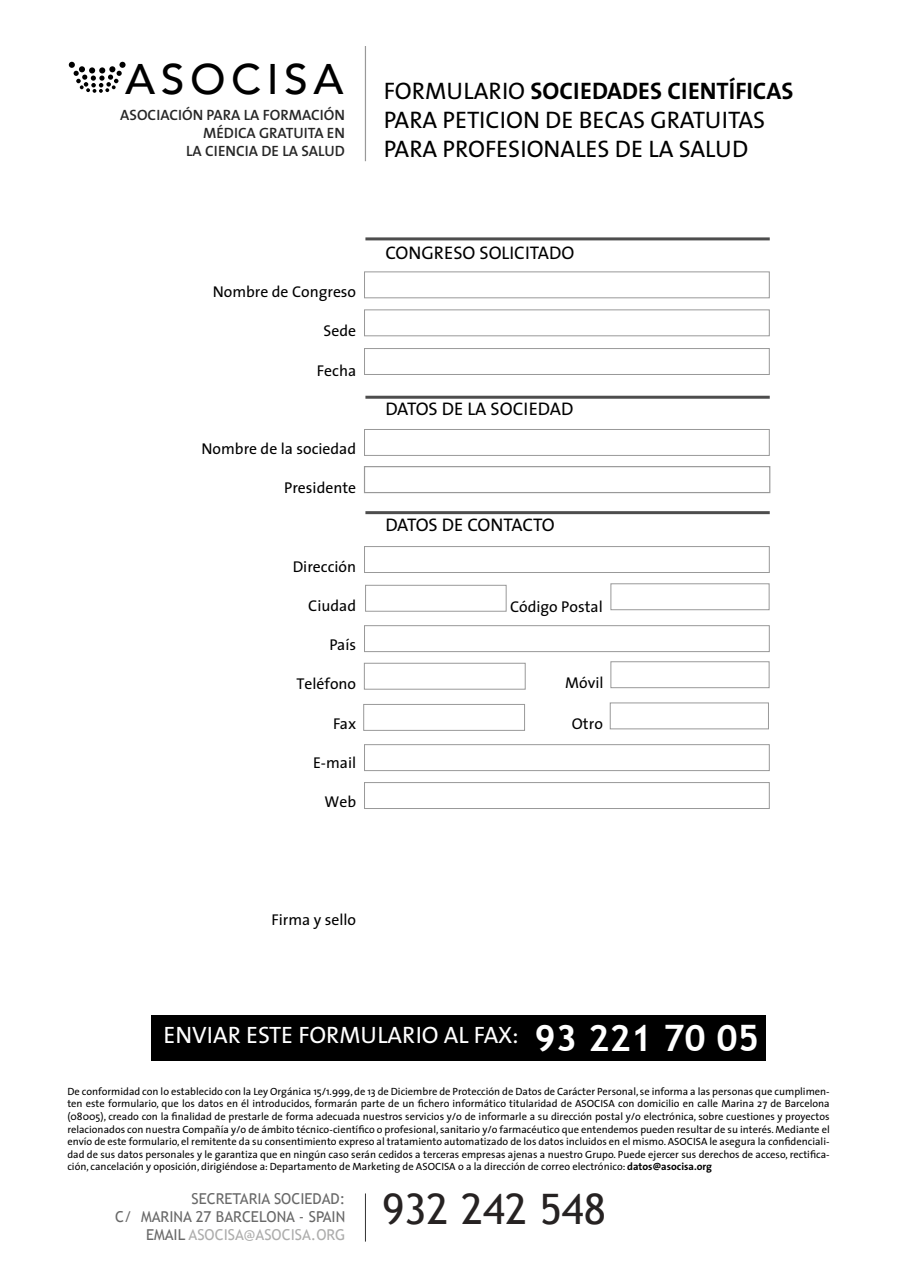
<style>
.page{position:relative;width:902px;height:1272px;background:#fff}
.page>*{position:absolute;margin:0;border:0;box-sizing:border-box;transform-origin:0 0}
.t1{font:500 42.75px "Avenir";letter-spacing:.13em;color:#000}
.t2{font:42px "Trebuchet MS";color:#262222}
.t3{font:700 36.45px "Trebuchet MS";color:#fff}
.t4{font:24px/28.8px "The Sans";color:#000}
.t5{font:23.85px "The Sans";color:#fff}
.t6{font:18.3px "The Sans";color:#000}
.t7{font:18.3px "The Sans";letter-spacing:-.02em;color:#000}
.t8{font:15.75px "The Sans";color:#000}
.t9{font:15px/18px "Trebuchet MS";color:#686868;text-align:right}
.t10{font:600 15px/18px "The Sans";color:#262626;text-align:right}
.t11{font:10.5px/12.6px "The Sans";color:#000;text-align:justify}
.s1{font-weight:700}
.s2{color:#adadac}
</style>
<div class="page">
<div style="left:151px;top:1016px;width:615px;height:45px;background:#000"></div>
<svg style="left:69px;top:62px;width:53px;height:31px"></svg>
<div style="left:119px;top:62px;width:7px;height:6px;background:#000;border-radius:50%"></div>
<hr style="left:365px;top:46px;width:1px;height:115px;background:#999">
<hr style="left:365px;top:1193px;width:1px;height:48px;background:#333">
<div style="left:364px;top:271px;width:406px;height:27px;border:1px solid #999"></div>
<div style="left:364px;top:309px;width:406px;height:27px;border:1px solid #999"></div>
<div style="left:364px;top:429px;width:406px;height:27px;border:1px solid #999"></div>
<div style="left:364px;top:466px;width:406px;height:27px;border:1px solid #999"></div>
<div style="left:364px;top:663px;width:162px;height:26px;border:1px solid #999"></div>
<div style="left:610px;top:661px;width:159px;height:27px;border:1px solid #999"></div>
<div style="left:610px;top:583px;width:159px;height:27px;border:1px solid #999"></div>
<div style="left:364px;top:348px;width:406px;height:27px;border:1px solid #999"></div>
<div style="left:364px;top:546px;width:406px;height:27px;border:1px solid #999"></div>
<div style="left:365px;top:585px;width:141px;height:27px;border:1px solid #999"></div>
<div style="left:364px;top:625px;width:406px;height:27px;border:1px solid #999"></div>
<div style="left:364px;top:744px;width:406px;height:27px;border:1px solid #999"></div>
<div style="left:364px;top:782px;width:406px;height:27px;border:1px solid #999"></div>
<div style="left:363px;top:704px;width:162px;height:27px;border:1px solid #999"></div>
<div style="left:610px;top:702px;width:159px;height:27px;border:1px solid #999"></div>
<hr style="left:365px;top:237px;width:405px;height:3px;background:#4d4d4d">
<hr style="left:365px;top:396px;width:405px;height:3px;background:#4d4d4d">
<hr style="left:365px;top:511px;width:405px;height:3px;background:#4d4d4d">
<h1 class="t1" style="left:125px;top:42px;width:220px">ASOCISA</h1>
<h3 class="t10" style="left:120px;top:106px;width:226px">ASOCIACIÓN PARA LA FORMACIÓN<br>MÉDICA GRATUITA EN<br>LA CIENCIA DE LA SALUD</h3>
<h3 class="t4" style="left:384px;top:76px;width:411px">FORMULARIO <span class="s1">SOCIEDADES CIENTÍFICAS<br></span>PARA PETICION DE BECAS GRATUITAS<br>PARA PROFESIONALES DE LA SALUD</h3>
<h3 class="t8" style="left:213px;top:279px;width:145px">Nombre de Congreso</h3>
<h3 class="t8" style="left:324px;top:318px;width:34px">Sede</h3>
<h3 class="t8" style="left:317px;top:357px;width:41px">Fecha</h3>
<h3 class="t8" style="left:201px;top:436px;width:156px">Nombre de la sociedad</h3>
<h3 class="t8" style="left:284px;top:475px;width:74px">Presidente</h3>
<h3 class="t8" style="left:293px;top:553px;width:65px">Dirección</h3>
<h3 class="t8" style="left:308px;top:592px;width:49px">Ciudad</h3>
<h3 class="t8" style="left:329px;top:632px;width:28px">País</h3>
<h3 class="t8" style="left:296px;top:671px;width:61px">Teléfono</h3>
<h3 class="t8" style="left:333px;top:710px;width:25px">Fax</h3>
<h3 class="t8" style="left:313px;top:749px;width:45px">E-mail</h3>
<h3 class="t8" style="left:325px;top:789px;width:33px">Web</h3>
<h3 class="t6" style="left:385px;top:238px;width:191px">CONGRESO SOLICITADO</h3>
<h3 class="t6" style="left:385px;top:393px;width:190px">DATOS DE LA SOCIEDAD</h3>
<h3 class="t7" style="left:385px;top:510px;width:171px">DATOS DE CONTACTO</h3>
<h3 class="t8" style="left:510px;top:593px;width:94px">Código Postal</h3>
<h3 class="t8" style="left:565px;top:669px;width:40px">Móvil</h3>
<h3 class="t8" style="left:572px;top:710px;width:32px">Otro</h3>
<h3 class="t8" style="left:271px;top:906px;width:86px">Firma y sello</h3>
<h3 class="t5" style="left:163px;top:1015px;width:357px">ENVIAR ESTE FORMULARIO AL FAX:</h3>
<h3 class="t3" style="left:534px;top:1015px;width:226px">93 221 70 05</h3>
<p class="t11" style="left:67px;top:1084px;width:764px">De conformidad con lo establecido con la Ley Orgánica 15/1.999, de 13 de Diciembre de Protección de Datos de Carácter Personal, se informa a las personas que cumplimen&shy;ten este formulario, que los datos en él introducidos, formarán parte de un fichero informático titularidad de ASOCISA con domicilio en calle Marina 27 de Barcelona (08005), creado con la finalidad de prestarle de forma adecuada nuestros servicios y/o de informarle a su dirección postal y/o electrónica, sobre cuestiones y proyectos relacionados con nuestra Compañía y/o de ámbito técnico-científico o profesional, sanitario y/o farmacéutico que entendemos pueden resultar de su interés. Mediante el envío de este formulario, el remitente da su consentimiento expreso al tratamiento automatizado de los datos incluidos en el mismo. ASOCISA le asegura la confidenciali&shy;dad de sus datos personales y le garantiza que en ningún caso serán cedidos a terceras empresas ajenas a nuestro Grupo. Puede ejercer sus derechos de acceso, rectifica&shy;ción, cancelación y oposición, dirigiéndose a: Departamento de Marketing de ASOCISA o a la dirección de correo electrónico: <span class="s1">datos@asocisa.org</span></p>
<h3 class="t9" style="left:115px;top:1190px;width:232px">SECRETARIA SOCIEDAD:<br>C/ MARINA 27 BARCELONA - SPAIN<br>EMAIL <span class="s2">ASOCISA@ASOCISA.ORG</span></h3>
<h2 class="t2" style="left:382px;top:1185px;width:225px">932 242 548</h2>
</div>
